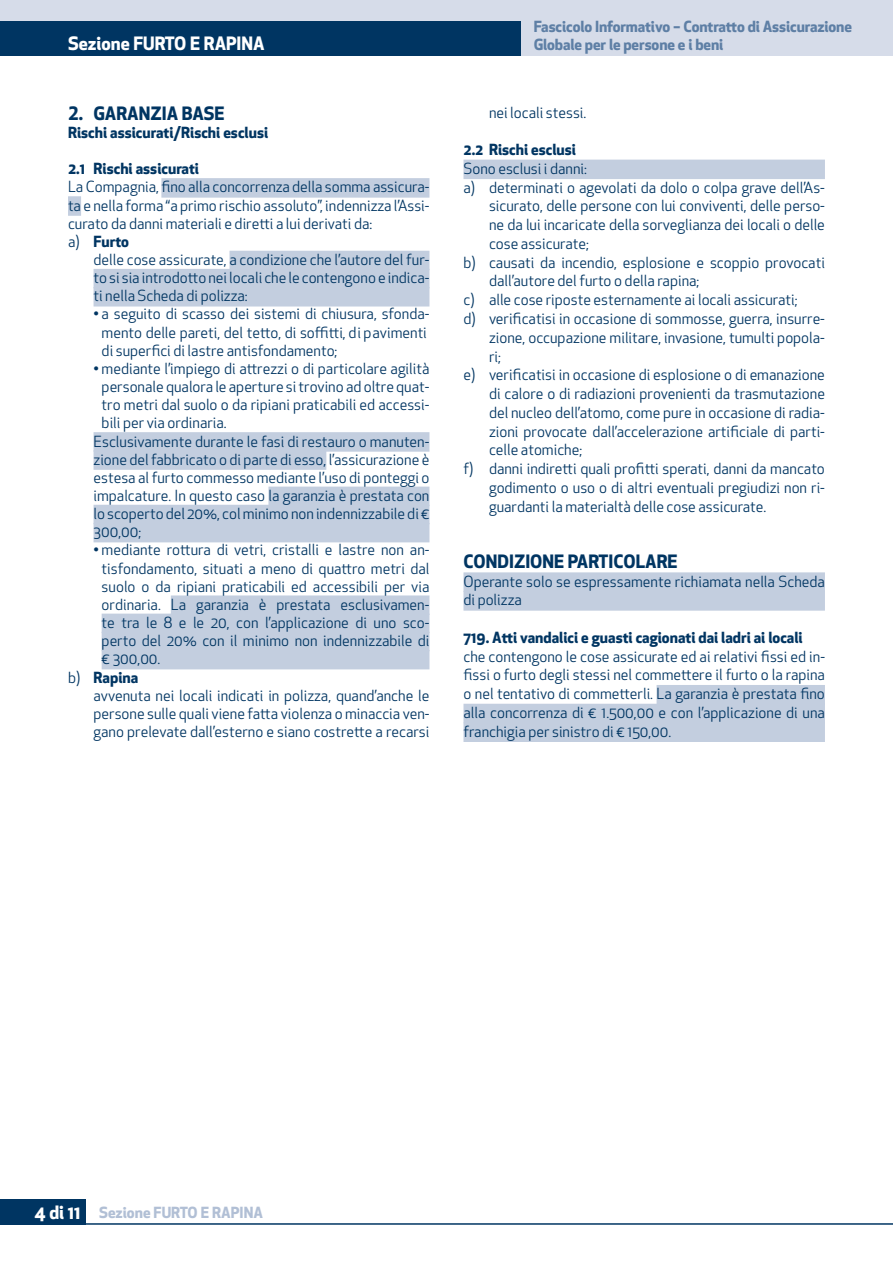
<style>
.page{position:relative;width:893px;height:1263px;background:#fff}
.page>*{position:absolute;margin:0;border:0;box-sizing:border-box;transform-origin:0 0}
.t1{font:700 18px "Apex New";color:#003562}
.t2{font:700 18px "Apex New";color:#fff}
.t3{font:15px/18.1px "Apex New";color:#003562}
.t4{font:700 15px "Apex New";color:#003562}
.t5{font:700 15px/18px "Apex New";letter-spacing:-.005em;color:#5e7fa5}
.t6{font:700 15px "Apex New";color:#b1bfd5}
.s1{font-weight:700}
.s2{font-weight:400}
.s3{font-size:18px;color:#fff}
</style>
<div class="page">
<div style="left:0;top:0;width:893px;height:56px;background:#d6dce9"></div>
<div style="left:161px;top:178px;width:268px;height:20px;background:#c3cedf"></div>
<div style="left:68px;top:196px;width:13px;height:20px;background:#c3cedf"></div>
<div style="left:229px;top:251px;width:200px;height:19px;background:#c3cedf"></div>
<div style="left:94px;top:269px;width:335px;height:19px;background:#c3cedf"></div>
<div style="left:94px;top:287px;width:335px;height:19px;background:#c3cedf"></div>
<div style="left:94px;top:432px;width:335px;height:20px;background:#c3cedf"></div>
<div style="left:94px;top:450px;width:232px;height:20px;background:#c3cedf"></div>
<div style="left:268px;top:487px;width:161px;height:19px;background:#c3cedf"></div>
<div style="left:94px;top:505px;width:335px;height:19px;background:#c3cedf"></div>
<div style="left:94px;top:523px;width:335px;height:19px;background:#c3cedf"></div>
<div style="left:171px;top:595px;width:258px;height:20px;background:#c3cedf"></div>
<div style="left:102px;top:614px;width:327px;height:19px;background:#c3cedf"></div>
<div style="left:102px;top:632px;width:327px;height:19px;background:#c3cedf"></div>
<div style="left:102px;top:650px;width:327px;height:19px;background:#c3cedf"></div>
<div style="left:463px;top:160px;width:362px;height:19px;background:#c3cedf"></div>
<div style="left:463px;top:572px;width:362px;height:20px;background:#c3cedf"></div>
<div style="left:463px;top:591px;width:362px;height:20px;background:#c3cedf"></div>
<div style="left:657px;top:685px;width:168px;height:19px;background:#c3cedf"></div>
<div style="left:463px;top:704px;width:362px;height:19px;background:#c3cedf"></div>
<div style="left:463px;top:722px;width:362px;height:20px;background:#c3cedf"></div>
<div style="left:0;top:1199px;width:85px;height:26px;background:#003562"></div>
<hr style="left:0;top:1223px;width:893px;height:2px;background:#003562">
<div style="left:0;top:22px;width:521px;height:34px;background:#003562"></div>
<p class="t2" style="left:68px;top:30px;width:198px">Sezione FURTO E RAPINA</p>
<p class="t1" style="left:68px;top:100px;width:158px">2. GARANZIA BASE</p>
<p class="t4" style="left:68px;top:122px;width:202px">Rischi assicurati/Rischi esclusi</p>
<p class="t4" style="left:68px;top:158px;width:132px">2.1 Rischi assicurati</p>
<p class="t3" style="left:68px;top:178px;width:363px">La Compagnia, fino alla concorrenza della somma assicura&shy;ta e nella forma “a primo rischio assoluto”, indennizza l’Assi&shy;curato da danni materiali e diretti a lui derivati da:<br>a) <span class="s1">Furto</span></p>
<p class="t3" style="left:94px;top:250px;width:337px;text-align:justify">delle cose assicurate, a condizione che l’autore del fur&shy;to si sia introdotto nei locali che le contengono e indica&shy;ti nella Scheda di polizza:</p>
<p class="t3" style="left:102px;top:305px;width:329px;text-indent:-8px">• a seguito di scasso dei sistemi di chiusura, sfonda&shy;mento delle pareti, del tetto, di soffitti,dipavimenti<br>di superfici di lastre antisfondamento;</p>
<p class="t3" style="left:94px;top:359px;width:337px">• mediante l’impiego di attrezzi o di particolare agilità</p>
<p class="t3" style="left:102px;top:378px;width:329px">personale qualora le aperture si trovino ad oltre quat-</p>
<p class="t3" style="left:102px;top:396px;width:329px">tro metri dal suolo o da ripiani praticabili ed accessi-</p>
<p class="t3" style="left:102px;top:414px;width:127px">bili per via ordinaria.</p>
<p class="t3" style="left:94px;top:432px;width:337px">Esclusivamente durante le fasi di restauro o manuten-</p>
<p class="t3" style="left:94px;top:450px;width:337px">zione del fabbricato o di parte di esso, l’assicurazione è</p>
<p class="t3" style="left:94px;top:468px;width:337px">estesa al furto commesso mediante l’uso di ponteggi o</p>
<p class="t3" style="left:94px;top:486px;width:337px">impalcature. In questo caso la garanzia è prestata con</p>
<p class="t3" style="left:94px;top:505px;width:337px">lo scoperto del 20%, col minimo non indennizzabile di €</p>
<p class="t3" style="left:94px;top:523px;width:49px">300,00;</p>
<p class="t3" style="left:94px;top:541px;width:337px">• mediante rottura di vetri, cristalli e lastre non an-</p>
<p class="t3" style="left:102px;top:559px;width:329px">tisfondamento, situati a meno di quattro metri dal</p>
<p class="t3" style="left:102px;top:577px;width:329px">suolo o da ripiani praticabili ed accessibili per via</p>
<p class="t3" style="left:102px;top:595px;width:329px">ordinaria. La garanzia è prestata esclusivamen-</p>
<p class="t3" style="left:102px;top:613px;width:329px">te tra le 8 e le 20, con l’applicazione di uno sco-</p>
<p class="t3" style="left:102px;top:632px;width:329px">perto del 20% con il minimo non indennizzabile di</p>
<p class="t3" style="left:102px;top:650px;width:60px">€ 300,00.</p>
<p class="t4" style="left:68px;top:666px;width:72px"><span class="s2">b)</span> Rapina</p>
<p class="t3" style="left:94px;top:686px;width:337px">avvenuta nei locali indicati in polizza, quand’anche le</p>
<p class="t3" style="left:94px;top:704px;width:337px">persone sulle quali viene fatta violenza o minaccia ven-</p>
<p class="t3" style="left:94px;top:722px;width:337px">gano prelevate dall’esterno e siano costrette a recarsi</p>
<p class="t5" style="left:534px;top:16px;width:320px">Fascicolo Informativo – Contratto di Assicurazione<br>Globale per le persone e i beni</p>
<p class="t3" style="left:489px;top:103px;width:99px">nei locali stessi.</p>
<p class="t4" style="left:463px;top:139px;width:114px">2.2 Rischi esclusi</p>
<p class="t3" style="left:463px;top:159px;width:125px">Sono esclusi i danni:</p>
<p class="t3" style="left:463px;top:178px;width:363px">a) determinati o agevolati da dolo o colpa grave dell’As-</p>
<p class="t3" style="left:489px;top:197px;width:337px">sicurato, delle persone con lui conviventi, delle perso-</p>
<p class="t3" style="left:489px;top:216px;width:337px">ne da lui incaricate della sorveglianza dei locali o delle</p>
<p class="t3" style="left:489px;top:234px;width:101px">cose assicurate;</p>
<p class="t3" style="left:463px;top:253px;width:363px">b) causati da incendio, esplosione e scoppio provocati</p>
<p class="t3" style="left:489px;top:272px;width:212px">dall’autore del furto o della rapina;</p>
<p class="t3" style="left:463px;top:291px;width:336px">c) alle cose riposte esternamente ai locali assicurati;</p>
<p class="t3" style="left:463px;top:309px;width:363px">d) verificatisi in occasione di sommosse, guerra, insurre-</p>
<p class="t3" style="left:489px;top:328px;width:337px">zione, occupazione militare, invasione, tumulti popola-</p>
<p class="t3" style="left:489px;top:347px;width:13px">ri;</p>
<p class="t3" style="left:463px;top:366px;width:363px">e) verificatisi in occasione di esplosione o di emanazione</p>
<p class="t3" style="left:489px;top:384px;width:337px">di calore o di radiazioni provenienti da trasmutazione</p>
<p class="t3" style="left:489px;top:403px;width:337px">del nucleo dell’atomo, come pure in occasione di radia-</p>
<p class="t3" style="left:489px;top:422px;width:337px">zioni provocate dall’accelerazione artificiale di parti-</p>
<p class="t3" style="left:489px;top:441px;width:95px">celle atomiche;</p>
<p class="t3" style="left:463px;top:460px;width:363px">f) danni indiretti quali profitti sperati, danni da mancato</p>
<p class="t3" style="left:489px;top:478px;width:337px">godimento o uso o di altri eventuali pregiudizi non ri-</p>
<p class="t3" style="left:489px;top:497px;width:279px">guardanti la materialtà delle cose assicurate.</p>
<p class="t1" style="left:463px;top:548px;width:216px">CONDIZIONE PARTICOLARE</p>
<p class="t3" style="left:463px;top:572px;width:363px;line-height:18.8px">Operante solo se espressamente richiamata nella Scheda di polizza</p>
<p class="t4" style="left:463px;top:626px;width:341px">719. Atti vandalici e guasti cagionati dai ladri ai locali</p>
<p class="t3" style="left:463px;top:647px;width:363px;line-height:18.8px;text-align:justify">che contengono le cose assicurate ed ai relativi fissi ed in&shy;fissi o furto degli stessi nel commettere il furto o la rapina o nel tentativo di commetterli. La garanzia è prestata fino alla concorrenza di € 1.500,00 e con l’applicazione di una franchigia per sinistro di € 150,00.</p>
<p class="t6" style="left:35px;top:1201px;width:230px"><span class="s3">4 di 11</span> Sezione FURTO E RAPINA</p>
</div>
